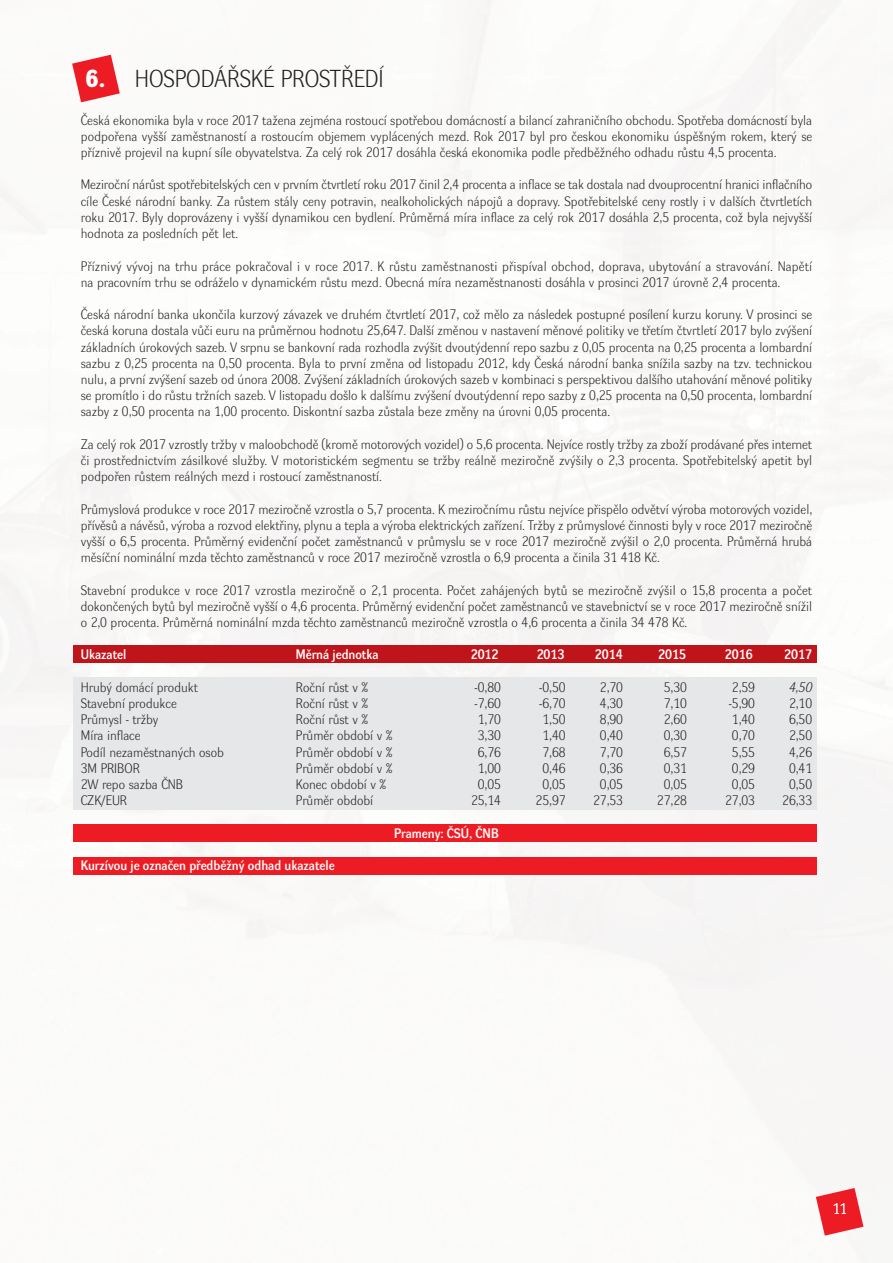
<style>
.page{position:relative;width:893px;height:1263px;background:#fff}
.page>*{position:absolute;margin:0;border:0;box-sizing:border-box;transform-origin:0 0}
.t1{font:24px "Dyna Grotesk LCE";color:#231f20}
.t2{font:15px "Dyna Grotesk LCE";color:#fff}
.t3{font:13.5px/16.2px "Dyna Grotesk LCE";color:#231f20;text-align:justify}
.t4{font:700 13.5px "Dyna Grotesk LCE";color:#fff}
.t5{font:italic 13.5px "Dyna Grotesk LCE";color:#231f20}
.s1{font-family:"Dyna Grotesk DCE";font-weight:700;color:#fff}
</style>
<div class="page">
<div style="left:73px;top:645px;width:744px;height:18px;background:#c0141b"></div>
<div style="left:73px;top:857px;width:744px;height:18px;background:#ed1c24"></div>
<div style="left:73px;top:824px;width:744px;height:18px;background:#ed1c24"></div>
<div style="left:73px;top:677px;width:744px;height:133px;background:#e6e7e8"></div>
<svg style="left:72px;top:55px;width:48px;height:47px"></svg>
<svg style="left:816px;top:1188px;width:47px;height:47px"></svg>
<h1 class="t1" style="left:86px;top:69px;width:299px"><span class="s1">6.</span> HOSPODÁŘSKÉ PROSTŘEDÍ</h1>
<p class="t3" style="left:81px;top:113px;width:733px">Česká ekonomika byla v roce 2017 tažena zejména rostoucí spotřebou domácností a bilancí zahraničního obchodu. Spotřeba domácností byla podpořena vyšší zaměstnaností a rostoucím objemem vyplácených mezd. Rok 2017 byl pro českou ekonomiku úspěšným rokem, který se příznivě projevil na kupní síle obyvatelstva. Za celý rok 2017 dosáhla česká ekonomika podle předběžného odhadu růstu 4,5 procenta.</p>
<p class="t3" style="left:81px;top:178px;width:733px">Meziroční nárůst spotřebitelských cen v prvním čtvrtletí roku 2017 činil 2,4 procenta a inflace se tak dostala nad dvouprocentní hranici inflačního cíle České národní banky. Za růstem stály ceny potravin, nealkoholických nápojů a dopravy. Spotřebitelské ceny rostly i v dalších čtvrtletích roku 2017. Byly doprovázeny i vyšší dynamikou cen bydlení. Průměrná míra inflace za celý rok 2017 dosáhla 2,5 procenta, což byla nejvyšší hodnota za posledních pět let.</p>
<p class="t3" style="left:81px;top:259px;width:733px">Příznivý vývoj na trhu práce pokračoval i v roce 2017. K růstu zaměstnanosti přispíval obchod, doprava, ubytování a stravování. Napětí na pracovním trhu se odráželo v dynamickém růstu mezd. Obecná míra nezaměstnanosti dosáhla v prosinci 2017 úrovně 2,4 procenta.</p>
<p class="t3" style="left:81px;top:307px;width:733px">Česká národní banka ukončila kurzový závazek ve druhém čtvrtletí 2017, což mělo za následek postupné posílení kurzu koruny. V prosinci se česká koruna dostala vůči euru na průměrnou hodnotu 25,647. Další změnou v nastavení měnové politiky ve třetím čtvrtletí 2017 bylo zvýšení základních úrokových sazeb. V srpnu se bankovní rada rozhodla zvýšit dvoutýdenní repo sazbu z 0,05 procenta na 0,25 procenta a lombardní sazbu z 0,25 procenta na 0,50 procenta. Byla to první změna od listopadu 2012, kdy Česká národní banka snížila sazby na tzv. technickou nulu, a první zvýšení sazeb od února 2008. Zvýšení základních úrokových sazeb v kombinaci s perspektivou dalšího utahování měnové politiky se promítlo i do růstu tržních sazeb. V listopadu došlo k dalšímu zvýšení dvoutýdenní repo sazby z 0,25 procenta na 0,50 procenta, lombardní sazby z 0,50 procenta na 1,00 procento. Diskontní sazba zůstala beze změny na úrovni 0,05 procenta.</p>
<p class="t3" style="left:81px;top:437px;width:733px">Za celý rok 2017 vzrostly tržby v maloobchodě (kromě motorových vozidel) o 5,6 procenta. Nejvíce rostly tržby za zboží prodávané přes internet či prostřednictvím zásilkové služby. V motoristickém segmentu se tržby reálně meziročně zvýšily o 2,3 procenta. Spotřebitelský apetit byl podpořen růstem reálných mezd i rostoucí zaměstnaností.</p>
<p class="t3" style="left:81px;top:502px;width:733px">Průmyslová produkce v roce 2017 meziročně vzrostla o 5,7 procenta. K meziročnímu růstu nejvíce přispělo odvětví výroba motorových vozidel, přívěsů a návěsů, výroba a rozvod elektřiny, plynu a tepla a výroba elektrických zařízení. Tržby z průmyslové činnosti byly v roce 2017 meziročně vyšší o 6,5 procenta. Průměrný evidenční počet zaměstnanců v průmyslu se v roce 2017 meziročně zvýšil o 2,0 procenta. Průměrná hrubá měsíční nominální mzda těchto zaměstnanců v roce 2017 meziročně vzrostla o 6,9 procenta a činila 31 418 Kč.</p>
<p class="t3" style="left:81px;top:583px;width:733px">Stavební produkce v roce 2017 vzrostla meziročně o 2,1 procenta. Počet zahájených bytů se meziročně zvýšil o 15,8 procenta a počet dokončených bytů byl meziročně vyšší o 4,6 procenta. Průměrný evidenční počet zaměstnanců ve stavebnictví se v roce 2017 meziročně snížil o 2,0 procenta. Průměrná nominální mzda těchto zaměstnanců meziročně vzrostla o 4,6 procenta a činila 34 478 Kč.</p>
<p class="t4" style="left:81px;top:649px;width:47px">Ukazatel</p>
<p class="t4" style="left:296px;top:649px;width:84px">Měrná jednotka</p>
<p class="t4" style="left:471px;top:649px;width:29px">2012</p>
<p class="t4" style="left:537px;top:649px;width:29px">2013</p>
<p class="t4" style="left:595px;top:649px;width:29px">2014</p>
<p class="t4" style="left:658px;top:649px;width:29px">2015</p>
<p class="t4" style="left:725px;top:649px;width:29px">2016</p>
<p class="t4" style="left:784px;top:649px;width:29px">2017</p>
<p class="t3" style="left:81px;top:680px;width:119px">Hrubý domácí produkt</p>
<p class="t3" style="left:296px;top:680px;width:74px">Roční růst v %</p>
<p class="t3" style="left:475px;top:680px;width:28px">-0,80</p>
<p class="t3" style="left:539px;top:680px;width:28px">-0,50</p>
<p class="t3" style="left:600px;top:680px;width:25px">2,70</p>
<p class="t3" style="left:664px;top:680px;width:25px">5,30</p>
<p class="t3" style="left:732px;top:680px;width:25px">2,59</p>
<p class="t5" style="left:789px;top:682px;width:25px">4,50</p>
<p class="t3" style="left:81px;top:696px;width:97px">Stavební produkce</p>
<p class="t3" style="left:296px;top:696px;width:74px">Roční růst v %</p>
<p class="t3" style="left:475px;top:696px;width:28px">-7,60</p>
<p class="t3" style="left:539px;top:696px;width:28px">-6,70</p>
<p class="t3" style="left:600px;top:696px;width:25px">4,30</p>
<p class="t3" style="left:664px;top:696px;width:25px">7,10</p>
<p class="t3" style="left:729px;top:696px;width:28px">-5,90</p>
<p class="t3" style="left:789px;top:696px;width:25px">2,10</p>
<p class="t3" style="left:81px;top:712px;width:79px">Průmysl - tržby</p>
<p class="t3" style="left:296px;top:712px;width:74px">Roční růst v %</p>
<p class="t3" style="left:478px;top:712px;width:25px">1,70</p>
<p class="t3" style="left:542px;top:712px;width:25px">1,50</p>
<p class="t3" style="left:600px;top:712px;width:25px">8,90</p>
<p class="t3" style="left:664px;top:712px;width:25px">2,60</p>
<p class="t3" style="left:732px;top:712px;width:25px">1,40</p>
<p class="t3" style="left:789px;top:712px;width:25px">6,50</p>
<p class="t3" style="left:81px;top:729px;width:61px">Míra inflace</p>
<p class="t3" style="left:296px;top:729px;width:98px">Průměr období v %</p>
<p class="t3" style="left:478px;top:729px;width:25px">3,30</p>
<p class="t3" style="left:542px;top:729px;width:25px">1,40</p>
<p class="t3" style="left:600px;top:729px;width:25px">0,40</p>
<p class="t3" style="left:664px;top:729px;width:25px">0,30</p>
<p class="t3" style="left:732px;top:729px;width:25px">0,70</p>
<p class="t3" style="left:789px;top:729px;width:25px">2,50</p>
<p class="t3" style="left:81px;top:745px;width:144px">Podíl nezaměstnaných osob</p>
<p class="t3" style="left:296px;top:745px;width:98px">Průměr období v %</p>
<p class="t3" style="left:478px;top:745px;width:25px">6,76</p>
<p class="t3" style="left:542px;top:745px;width:25px">7,68</p>
<p class="t3" style="left:600px;top:745px;width:25px">7,70</p>
<p class="t3" style="left:664px;top:745px;width:25px">6,57</p>
<p class="t3" style="left:732px;top:745px;width:25px">5,55</p>
<p class="t3" style="left:789px;top:745px;width:25px">4,26</p>
<p class="t3" style="left:81px;top:761px;width:60px">3M PRIBOR</p>
<p class="t3" style="left:296px;top:761px;width:98px">Průměr období v %</p>
<p class="t3" style="left:478px;top:761px;width:25px">1,00</p>
<p class="t3" style="left:542px;top:761px;width:25px">0,46</p>
<p class="t3" style="left:600px;top:761px;width:25px">0,36</p>
<p class="t3" style="left:664px;top:761px;width:25px">0,31</p>
<p class="t3" style="left:732px;top:761px;width:25px">0,29</p>
<p class="t3" style="left:789px;top:761px;width:25px">0,41</p>
<p class="t3" style="left:81px;top:777px;width:104px">2W repo sazba ČNB</p>
<p class="t3" style="left:296px;top:777px;width:92px">Konec období v %</p>
<p class="t3" style="left:478px;top:777px;width:25px">0,05</p>
<p class="t3" style="left:542px;top:777px;width:25px">0,05</p>
<p class="t3" style="left:600px;top:777px;width:25px">0,05</p>
<p class="t3" style="left:664px;top:777px;width:25px">0,05</p>
<p class="t3" style="left:732px;top:777px;width:25px">0,05</p>
<p class="t3" style="left:789px;top:777px;width:25px">0,50</p>
<p class="t3" style="left:81px;top:793px;width:48px">CZK/EUR</p>
<p class="t3" style="left:296px;top:793px;width:79px">Průměr období</p>
<p class="t3" style="left:471px;top:793px;width:31px">25,14</p>
<p class="t3" style="left:536px;top:793px;width:31px">25,97</p>
<p class="t3" style="left:593px;top:793px;width:31px">27,53</p>
<p class="t3" style="left:657px;top:793px;width:31px">27,28</p>
<p class="t3" style="left:725px;top:793px;width:31px">27,03</p>
<p class="t3" style="left:782px;top:793px;width:31px">26,33</p>
<p class="t4" style="left:394px;top:827px;width:106px">Prameny: ČSÚ, ČNB</p>
<p class="t4" style="left:81px;top:860px;width:255px">Kurzívou je označen předběžný odhad ukazatele</p>
<p class="t2" style="left:833px;top:1203px;width:16px">11</p>
</div>
